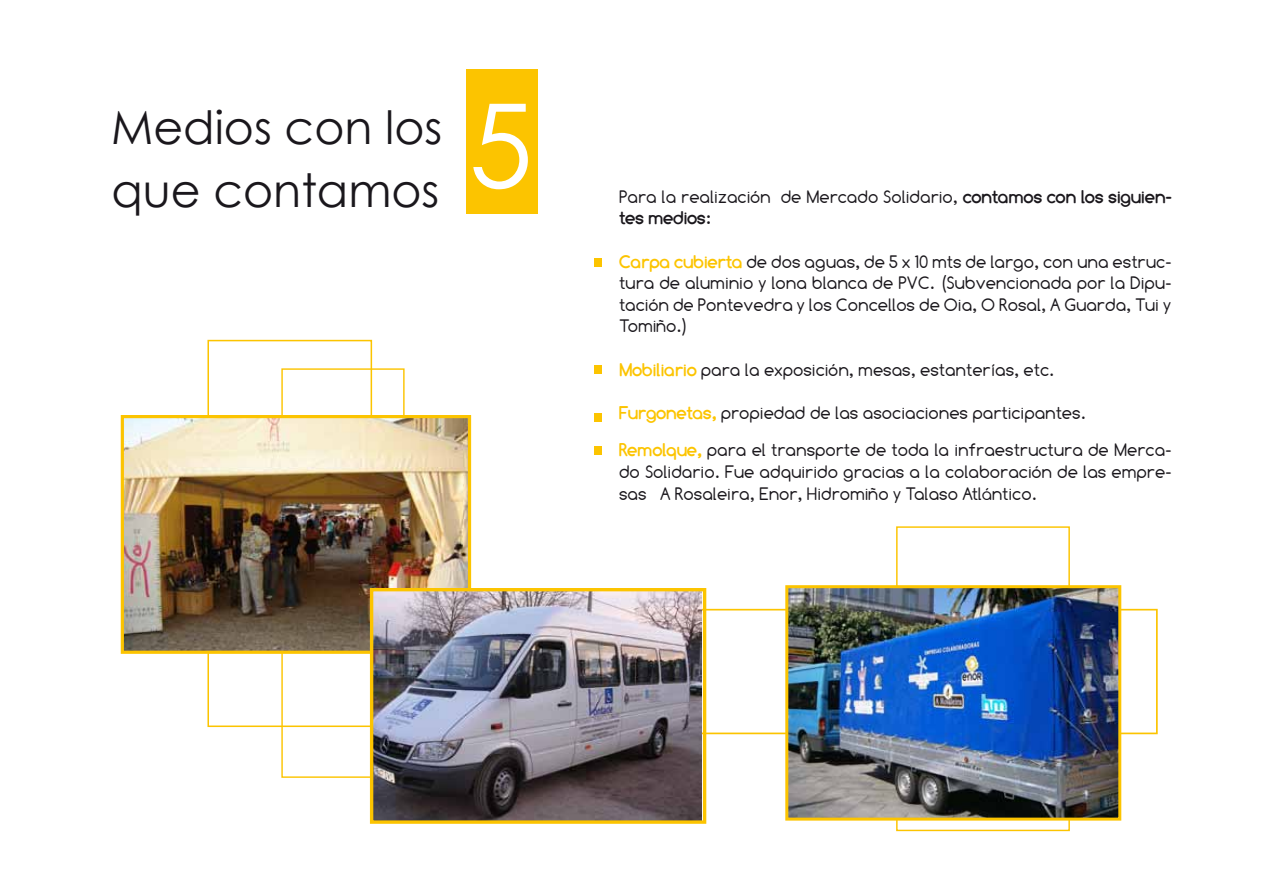
<style>
.page{position:relative;width:1263px;height:893px;background:#fff}
.page>*{position:absolute;margin:0;border:0;box-sizing:border-box;transform-origin:0 0}
.t1{font:116.1px "Century Gothic";color:#fff}
.t2{font:45.9px "Century Gothic";color:#1a171c}
.t3{font:18px/21.6px "Comfortaa";color:#1a171c}
.s1{font-weight:700}
.s2{font-weight:700;color:#fcc400}
</style>
<div class="page">
<div style="left:466px;top:69px;width:72px;height:144px;background:#fcc400"></div>
<div style="left:595px;top:258px;width:7px;height:8px;background:#fcc400"></div>
<div style="left:595px;top:413px;width:7px;height:8px;background:#fcc400"></div>
<div style="left:595px;top:446px;width:7px;height:8px;background:#fcc400"></div>
<div style="left:595px;top:366px;width:7px;height:8px;background:#fcc400"></div>
<div style="left:207px;top:340px;width:165px;height:387px;border:2px solid #fcc400"></div>
<img style="left:125px;top:419px;width:342px;height:231px">
<div style="left:121px;top:415px;width:350px;height:239px;border:3px solid #fcc400"></div>
<img style="left:374px;top:592px;width:327px;height:228px">
<div style="left:370px;top:588px;width:336px;height:236px;border:3px solid #fcc400"></div>
<img style="left:789px;top:589px;width:328px;height:228px">
<div style="left:785px;top:585px;width:336px;height:236px;border:3px solid #fcc400"></div>
<h2 class="t2" style="left:111px;top:95px;width:333px">Medios con los</h2>
<h1 class="t1" style="left:469px;top:64px;width:66px">5</h1>
<h2 class="t2" style="left:111px;top:158px;width:329px">que contamos</h2>
<p class="t3" style="left:619px;top:186px;width:554px">Para la realización de Mercado Solidario, <span class="s1">contamos con los siguien&shy;tes medios:</span></p>
<p class="t3" style="left:619px;top:251px;width:554px;text-align:justify"><span class="s2">Carpa cubierta</span> de dos aguas, de 5 x 10 mts de largo, con una estruc&shy;tura de aluminio y lona blanca de PVC. (Subvencionada por la Dipu&shy;tación de Pontevedra y los Concellos de Oia, O Rosal, A Guarda, Tui y Tomiño.)</p>
<p class="t3" style="left:619px;top:359px;width:436px"><span class="s2">Mobiliario</span> para la exposición, mesas, estanterías, etc.</p>
<p class="t3" style="left:619px;top:394px;width:554px;line-height:37.5px"><span class="s2">Furgonetas,</span> propiedad de las asociaciones participantes.<br><span class="s2">Remolque,</span> para el transporte de toda la infraestructura de Merca-</p>
<p class="t3" style="left:619px;top:461px;width:554px">do Solidario. Fue adquirido gracias a la colaboración de las empre&shy;sas A Rosaleira, Enor, Hidromiño y Talaso Atlántico.</p>
</div>
